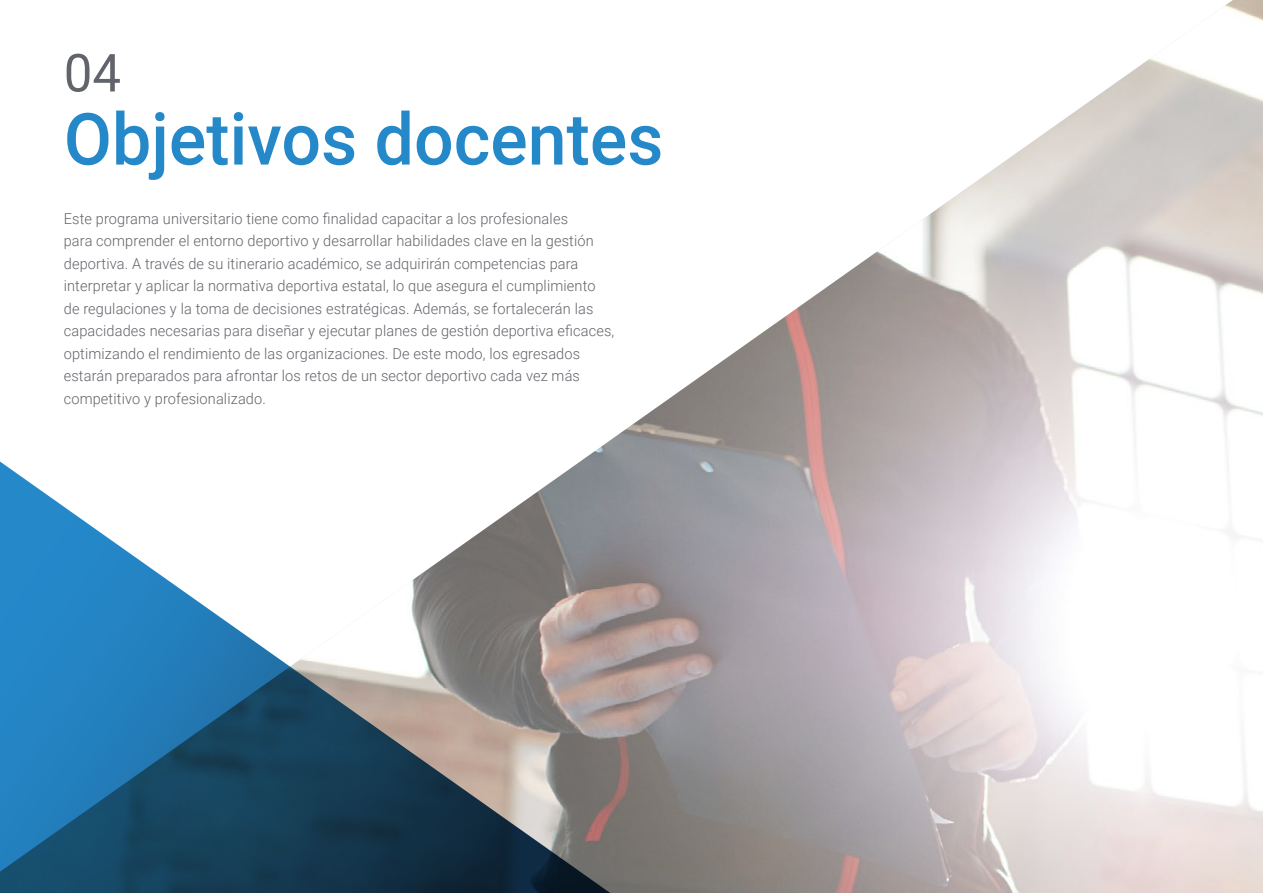
<style>
.page{position:relative;width:1263px;height:893px;background:#fff}
.page>*{position:absolute;margin:0;border:0;box-sizing:border-box;transform-origin:0 0}
.t1{font:500 72px "Roboto";color:#2488c9}
.t2{font:52.5px "Roboto";color:#61646a}
.t3{font:300 15px/22.5px "Roboto";letter-spacing:.01em;color:#61646a}
</style>
<div class="page">
<img style="left:602px;top:0;width:661px;height:893px">
<svg style="left:0;top:446px;width:640px;height:447px"></svg>
<h2 class="t2" style="left:64px;top:36px;width:59px">04</h2>
<h1 class="t1" style="left:64px;top:89px;width:601px">Objetivos docentes</h1>
<p class="t3" style="left:64px;top:207px;width:552px">Este programa universitario tiene como finalidad capacitar a los profesionales<br>para comprender el entorno deportivo y desarrollar habilidades clave en la gestión deportiva. A través de su itinerario académico, se adquirirán competencias para interpretar y aplicar la normativa deportiva estatal, lo que asegura el cumplimiento de regulaciones y la toma de decisiones estratégicas. Además, se fortalecerán las capacidades necesarias para diseñar y ejecutar planes de gestión deportiva eficaces, optimizando el rendimiento de las organizaciones. De este modo, los egresados estarán preparados para afrontar los retos de un sector deportivo cada vez más competitivo y profesionalizado.</p>
</div>
